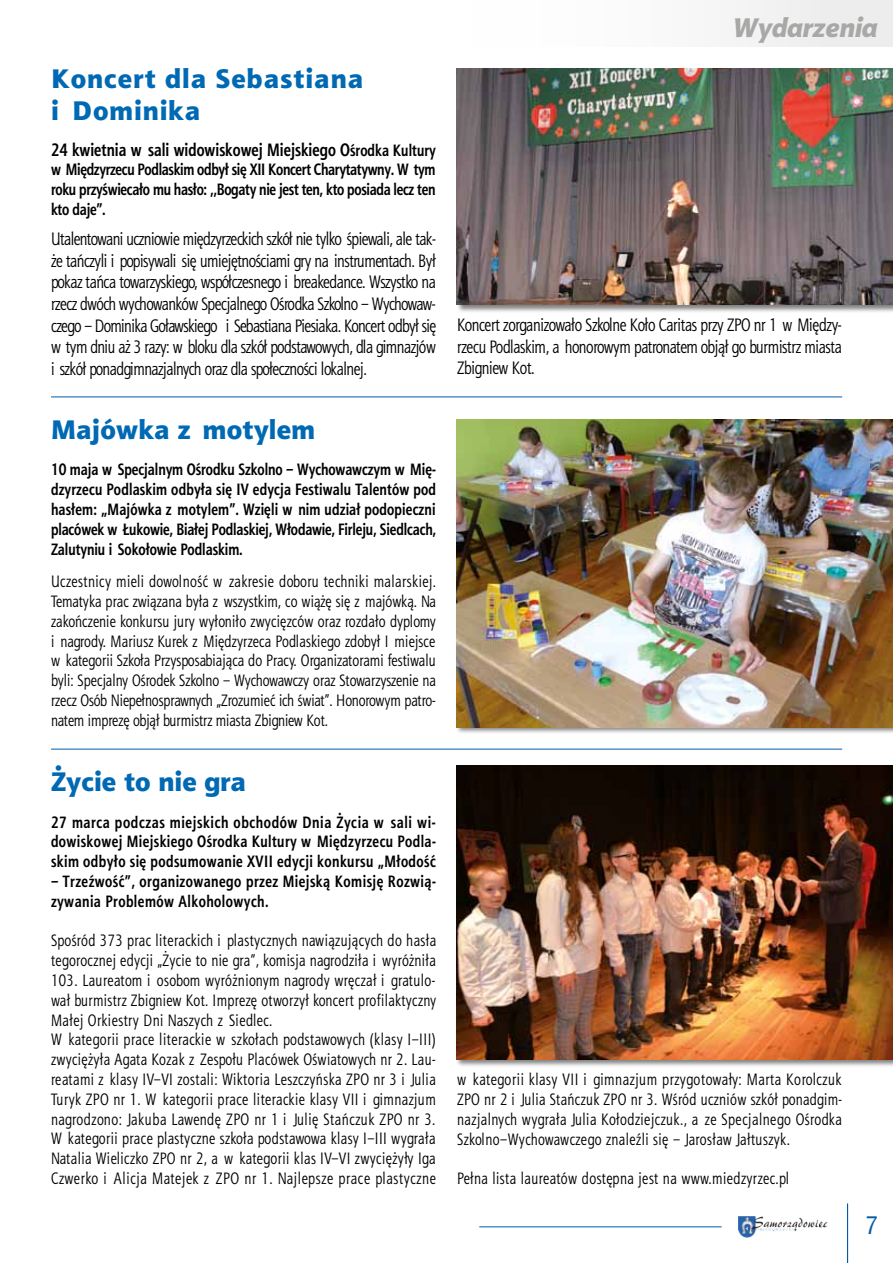
<style>
.page{position:relative;width:893px;height:1263px;background:#fff}
.page>*{position:absolute;margin:0;border:0;box-sizing:border-box;transform-origin:0 0}
.t1{font:27px/32.4px "Aerton EFN Black";letter-spacing:.04em;color:#0069b4}
.t2{font:27px "Aerton EFN Black";letter-spacing:.01em;color:#0069b4}
.t3{font:italic 27px "Aerton EFN Black";color:#a8a8a7}
.t4{font:25.5px "Arial Narrow";color:#005ba6}
.t5{font:condensed 24px "Helvetica";color:#005ba6}
.t6{font:18px/21.6px "Aerton Cnd EFN";letter-spacing:-.02em;color:#000;text-align:justify}
.t7{font:700 18px "Aerton Cnd EFN";letter-spacing:.005em;color:#000}
.t8{font:16.5px/19.8px "Aerton Cnd EFN";letter-spacing:.03em;color:#000;text-align:justify}
.t9{font:700 16.5px/19.8px "Aerton Cnd EFN";letter-spacing:.03em;color:#000;text-align:justify}
.s1{font-size:16.5px}
</style>
<div class="page">
<hr style="left:0;top:0;width:1px;height:1263px;background:#0069b4">
<div style="left:448px;top:0;width:445px;height:47px;background:#f9f9f9"></div>
<hr style="left:847px;top:1203px;width:1px;height:60px;background:#005ba6">
<img style="left:739px;top:1216px;width:89px;height:21px">
<hr style="left:479px;top:1226px;width:243px;height:1px;background:#005ba6">
<div style="left:456px;top:68px;width:437px;height:245px;background:#000;opacity:.5"></div>
<img style="left:457px;top:68px;width:436px;height:236px">
<hr style="left:51px;top:396px;width:791px;height:1px;background:#005da9">
<div style="left:455px;top:418px;width:438px;height:317px;background:#000;opacity:.5"></div>
<img style="left:457px;top:420px;width:436px;height:307px">
<hr style="left:51px;top:749px;width:791px;height:1px;background:#005da9">
<div style="left:455px;top:764px;width:438px;height:303px;background:#000;opacity:.5"></div>
<img style="left:457px;top:765px;width:436px;height:295px">
<h1 class="t1" style="left:51px;top:62px;width:314px">Koncert dla Sebastiana i Dominika</h1>
<p class="t7" style="left:51px;top:139px;width:386px">24 kwietnia w sali widowiskowej Miejskiego O<span class="s1">środka Kultury</span></p>
<p class="t9" style="left:51px;top:160px;width:386px">w Międzyrzecu Podlaskim odbył się XII Koncert Charytatywny. W tym roku przyświecało mu hasło: ,,Bogaty nie jest ten, kto posiada lecz ten kto daje”.</p>
<p class="t6" style="left:51px;top:228px;width:387px">Utalentowani uczniowie międzyrzeckich szkół nie tylko śpiewali, ale tak&shy;że tańczyli i popisywali się umiejętnościami gry na instrumentach. Był pokaz tańca towarzyskiego, współczesnego i breakedance. Wszystko na rzecz dwóch wychowanków Specjalnego Ośrodka Szkolno – Wychowaw&shy;czego – Dominika Goławskiego i Sebastiana Piesiaka. Koncert odbył się w tym dniu aż 3 razy: w bloku dla szkół podstawowych, dla gimnazjów i szkół ponadgimnazjalnych oraz dla społeczności lokalnej.</p>
<h1 class="t2" style="left:51px;top:413px;width:265px">Majówka z motylem</h1>
<p class="t9" style="left:51px;top:460px;width:387px">10 maja w Specjalnym Ośrodku Szkolno – Wychowawczym w Mię&shy;dzyrzecu Podlaskim odbyła się IV edycja Festiwalu Talentów pod hasłem: „Majówka z motylem”. Wzięli w nim udział podopieczni placówek w Łukowie, Białej Podlaskiej, Włodawie, Firleju, Siedlcach, Zalutyniu i Sokołowie Podlaskim.</p>
<p class="t8" style="left:51px;top:571px;width:387px">Uczestnicy mieli dowolność w zakresie doboru techniki malarskiej.<br>Tematyka prac związana była z wszystkim, co wiążę się z majówką. Na zakończenie konkursu jury wyłoniło zwycięzców oraz rozdało dyplomy i nagrody. Mariusz Kurek z Międzyrzeca Podlaskiego zdobył I miejsce w kategorii Szkoła Przysposabiająca do Pracy. Organizatorami festiwalu byli: Specjalny Ośrodek Szkolno – Wychowawczy oraz Stowarzyszenie na rzecz Osób Niepełnosprawnych „Zrozumieć ich świat”. Honorowym patro&shy;natem imprezę objął burmistrz miasta Zbigniew Kot.</p>
<h1 class="t2" style="left:51px;top:765px;width:196px">Życie to nie gra</h1>
<p class="t9" style="left:51px;top:812px;width:386px">27 marca podczas miejskich obchodów Dnia Życia w sali wi&shy;dowiskowej Miejskiego Ośrodka Kultury w Międzyrzecu Podla&shy;skim odbyło się podsumowanie XVII edycji konkursu „Młodość</p>
<p class="t9" style="left:51px;top:871px;width:386px">– Trzeźwość”, organizowanego przez Miejską Komisję Rozwią&shy;zywania Problemów Alkoholowych.</p>
<p class="t8" style="left:51px;top:931px;width:387px;text-align:left">Spośród 373 prac literackich i plastycznych nawiązujących do hasła tegorocznej edycji „Życie to nie gra”, komisja nagrodziła i wyróżniła 103. Laureatom i osobom wyróżnionym nagrody wręczał i gratulo&shy;wał burmistrz Zbigniew Kot. Imprezę otworzył koncert profilaktyczny Małej Orkiestry Dni Naszych z Siedlec.<br>W kategorii prace literackie w szkołach podstawowych (klasy I–III) zwyciężyła Agata Kozak z Zespołu Placówek Oświatowych nr 2. Lau&shy;reatami z klasy IV–VI zostali: Wiktoria Leszczyńska ZPO nr 3 i Julia Turyk ZPO nr 1. W kategorii prace literackie klasy VII i gimnazjum nagrodzono: Jakuba Lawendę ZPO nr 1 i Julię Stańczuk ZPO nr 3.<br>W kategorii prace plastyczne szkoła podstawowa klasy I–III wygrała Natalia Wieliczko ZPO nr 2, a w kategorii klas IV–VI zwyciężyły Iga Czwerko i Alicja Matejek z ZPO nr 1. Najlepsze prace plastyczne</p>
<h1 class="t3" style="left:732px;top:11px;width:146px">Wydarzenia</h1>
<p class="t6" style="left:457px;top:314px;width:386px">Koncert zorganizowało Szkolne Koło Caritas przy ZPO nr 1 w Między&shy;rzecu Podlaskim, a honorowym patronatem objął go burmistrz miasta Zbigniew Kot.</p>
<p class="t8" style="left:457px;top:1069px;width:386px">w kategorii klasy VII i gimnazjum przygotowały: Marta Korolczuk ZPO nr 2 i Julia Stańczuk ZPO nr 3. Wśród uczniów szkół ponadgim&shy;nazjalnych wygrała Julia Kołodziejczuk., a ze Specjalnego Ośrodka Szkolno–Wychowawczego znaleźli się – Jarosław Jałtuszyk.</p>
<p class="t8" style="left:457px;top:1168px;width:334px">Pełna lista laureatów dostępna jest na www.miedzyrzec.pl</p>
<h2 class="t4" style="left:865px;top:1207px;width:13px">3</h2>
<h3 class="t5" style="left:866px;top:1210px;width:13px">7</h3>
</div>
